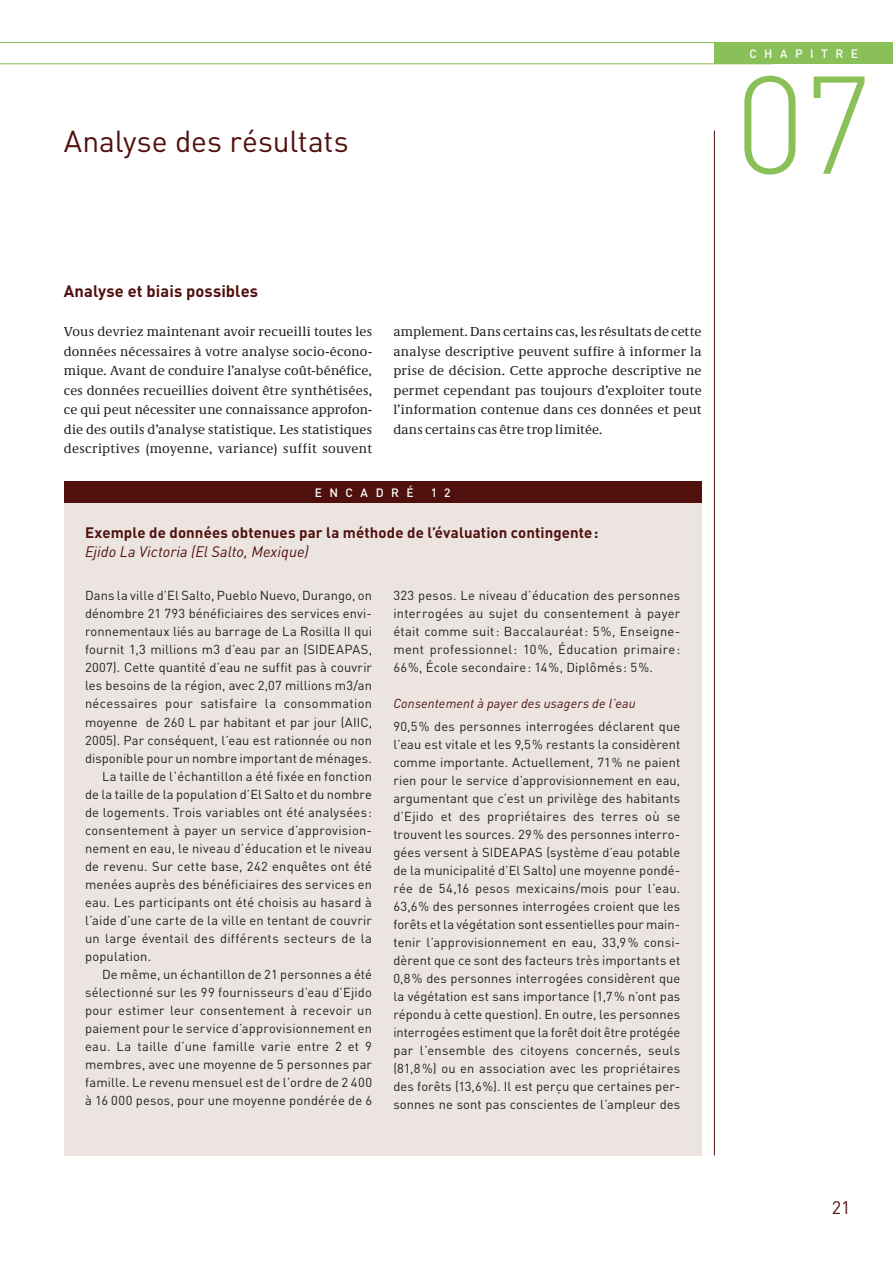
<style>
.page{position:relative;width:893px;height:1263px;background:#fff}
.page>*{position:absolute;margin:0;border:0;box-sizing:border-box;transform-origin:0 0}
.t1{font:300 136.5px "DIN";color:#8ac058}
.Headline{font:30px "DIN";letter-spacing:-.005em;color:#50100d}
.Zwischentitel{font:18px "DIN";color:#50100d}
.Zwischentitel-2{font:700 16.5px "DIN";letter-spacing:.005em;color:#50100d}
.Kastenhead_rot{font:700 15px "DIN";letter-spacing:.01em;color:#50100d}
.Kastenhead_rot-2{font:italic 15px "DIN";letter-spacing:.005em;color:#50100d}
.Fließtext_fr{font:13.5px/19.5px "Neue Demos";letter-spacing:.02em;color:#231f20;text-align:justify}
.Kastenbody_1__Abs{font:12.9px/18px "DIN";letter-spacing:.005em;color:#231f20;text-align:justify}
.Kastenbody{font:12.9px/18px "DIN";letter-spacing:.02em;color:#231f20;text-align:justify}
.Kasten_Hervorhebung{font:italic 12.9px "DIN";letter-spacing:.015em;color:#50100d}
.t2{font:500 12px "DIN";letter-spacing:.62em;color:#fff}
</style>
<div class="page">
<hr style="left:0;top:42px;width:774px;height:1px;background:#8ac058">
<hr style="left:0;top:63px;width:774px;height:1px;background:#8ac058">
<hr style="left:714px;top:131px;width:1px;height:1024px;background:#50100d">
<div style="left:714px;top:43px;width:179px;height:21px;background:#8ac058"></div>
<div style="left:64px;top:492px;width:638px;height:664px;background:#ebe4e1"></div>
<div style="left:64px;top:482px;width:638px;height:21px;background:#50100d"></div>
<p class="Headline" style="left:64px;top:122px;width:286px">Analyse des résultats</p>
<p class="t2" style="left:749px;top:46px;width:110px">CHAPITRE</p>
<h1 class="t1" style="left:735px;top:41px;width:139px">07</h1>
<p class="Zwischentitel-2" style="left:64px;top:281px;width:196px">Analyse et biais possibles</p>
<p class="Fließtext_fr" style="left:64px;top:322px;width:310px">Vous devriez maintenant avoir recueilli toutes les données nécessaires à votre analyse socio-écono&shy;mique. Avant de conduire l’analyse coût-bénéfice, ces données recueillies doivent être synthétisées, ce qui peut nécessiter une connaissance approfon&shy;die des outils d’analyse statistique. Les statistiques descriptives (moyenne, variance) suffit souvent</p>
<p class="Fließtext_fr" style="left:393px;top:322px;width:310px">amplement. Dans certains cas, les résultats de cette analyse descriptive peuvent suffire à informer la prise de décision. Cette approche descriptive ne permet cependant pas toujours d’exploiter toute l’information contenue dans ces données et peut dans certains cas être trop limitée.</p>
<p class="t2" style="left:315px;top:485px;width:100px">ENCADRÉ</p>
<p class="t2" style="left:431px;top:485px;width:21px">1 2</p>
<p class="Kastenhead_rot" style="left:85px;top:522px;width:515px">Exemple de données obtenues par la méthode de l’évaluation contingente:</p>
<p class="Kastenhead_rot-2" style="left:85px;top:542px;width:225px">Ejido La Victoria (El Salto, Mexique)</p>
<p class="Kastenbody_1__Abs" style="left:85px;top:587px;width:289px">Dans la ville d’El Salto, Pueblo Nuevo, Durango, on dénombre 21 793 bénéficiaires des services envi&shy;ronnementaux liés au barrage de La Rosilla II qui fournit 1,3 millions m3 d’eau par an (SIDEAPAS, 2007). Cette quantité d’eau ne suffit pas à couvrir les besoins de la région, avec 2,07 millions m3/an nécessaires pour satisfaire la consommation moyenne de 260 L par habitant et par jour (AIIC, 2005). Par conséquent, l’eau est rationnée ou non disponible pour un nombre important de ménages.</p>
<p class="Kastenbody" style="left:85px;top:767px;width:289px;text-indent:17px">La taille de l’échantillon a été fixée en fonction de la taille de la population d’El Salto et du nombre de logements. Trois variables ont été analysées: consentement à payer un service d’approvision&shy;nement en eau, le niveau d’éducation et le niveau de revenu. Sur cette base, 242 enquêtes ont été menées auprès des bénéficiaires des services en eau. Les participants ont été choisis au hasard à l’aide d’une carte de la ville en tentant de couvrir un large éventail des différents secteurs de la population.</p>
<p class="Kastenbody" style="left:85px;top:965px;width:289px;text-indent:17px">De même, un échantillon de 21 personnes a été sélectionné sur les 99 fournisseurs d’eau d’Ejido pour estimer leur consentement à recevoir un paiement pour le service d’approvisionnement en eau. La taille d’une famille varie entre 2 et 9 membres, avec une moyenne de 5 personnes par famille. Le revenu mensuel est de l’ordre de 2 400 à 16 000 pesos, pour une moyenne pondérée de 6</p>
<p class="Kastenbody" style="left:393px;top:587px;width:289px">323 pesos. Le niveau d’éducation des personnes interrogées au sujet du consentement à payer était comme suit: Baccalauréat: 5%, Enseigne&shy;ment professionnel: 10%, Éducation primaire:<br>66%, École secondaire: 14%, Diplômés: 5%.</p>
<p class="Kasten_Hervorhebung" style="left:393px;top:696px;width:244px">Consentement à payer des usagers de l’eau</p>
<p class="Kastenbody_1__Abs" style="left:393px;top:717px;width:289px">90,5% des personnes interrogées déclarent que l’eau est vitale et les 9,5% restants la considèrent comme importante. Actuellement, 71% ne paient rien pour le service d’approvisionnement en eau, argumentant que c’est un privilège des habitants d’Ejido et des propriétaires des terres où se trouvent les sources. 29% des personnes interro&shy;gées versent à SIDEAPAS (système d’eau potable de la municipalité d’El Salto) une moyenne pondé&shy;rée de 54,16 pesos mexicains/mois pour l’eau.<br>63,6% des personnes interrogées croient que les forêts et la végétation sont essentielles pour main&shy;tenir l’approvisionnement en eau, 33,9% consi&shy;dèrent que ce sont des facteurs très importants et 0,8% des personnes interrogées considèrent que la végétation est sans importance (1,7% n’ont pas répondu à cette question). En outre, les personnes interrogées estiment que la forêt doit être protégée par l’ensemble des citoyens concernés, seuls (81,8%) ou en association avec les propriétaires des forêts (13,6%). Il est perçu que certaines per&shy;sonnes ne sont pas conscientes de l’ampleur des</p>
<p class="Zwischentitel" style="left:832px;top:1196px;width:20px">21</p>
</div>
